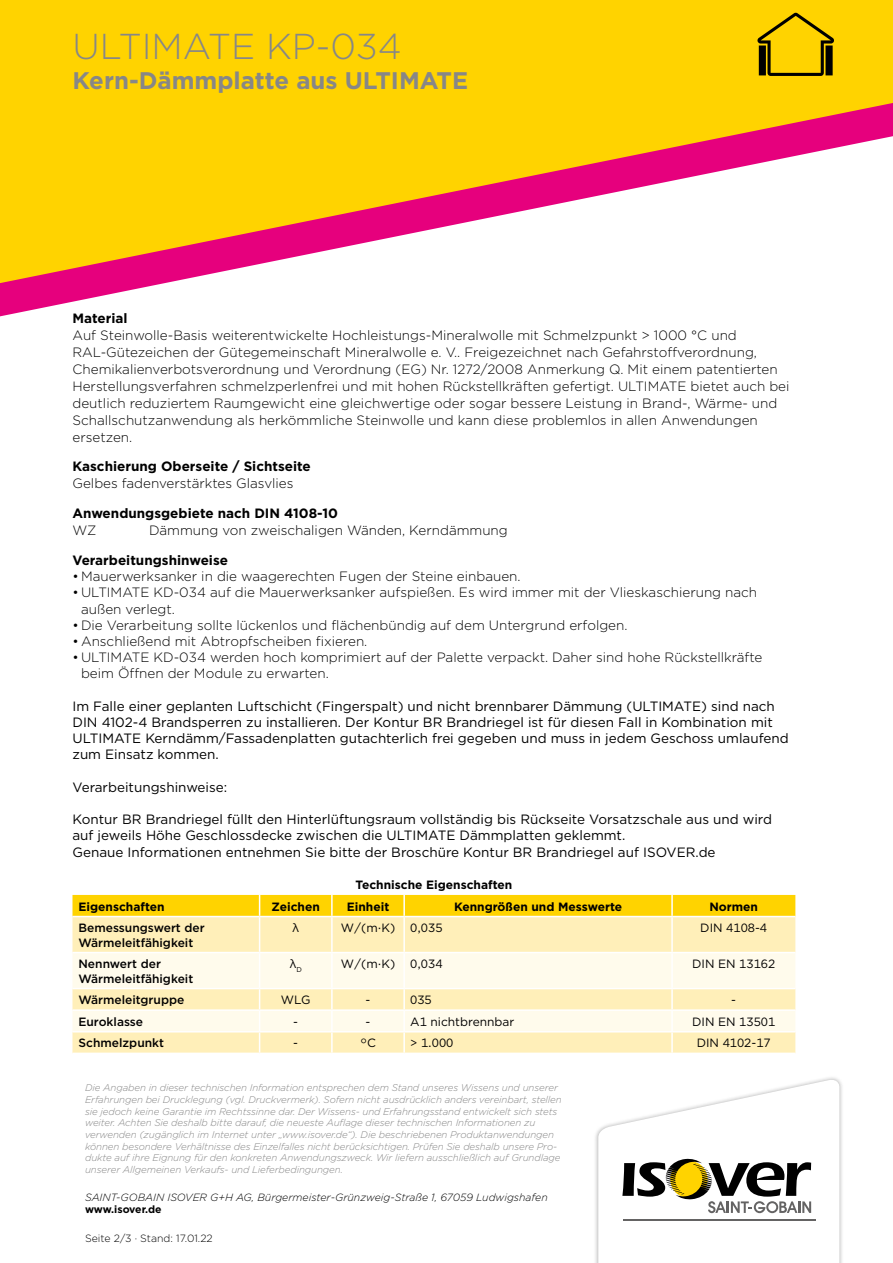
<style>
.page{position:relative;width:893px;height:1263px;background:#fff}
.page>*{position:absolute;margin:0;border:0;box-sizing:border-box;transform-origin:0 0}
.t1{font:300 36px "Gotham";color:#878787}
.t2{font:700 24px "Gotham";color:#878787}
.t3{font:300 13.5px/17px "Gotham";color:#000}
.t4{font:13.5px/16.2px "Gotham";color:#000}
.t5{font:700 13.5px "Gotham";color:#000}
.t6{font:500 12px/14.4px "Gotham";color:#000}
.t7{font:12px "Gotham";color:#000}
.t8{font:700 12px "Gotham";color:#000}
.t9{font:italic 300 10.5px "Gotham";color:#000}
.t10{font:300 10.5px "Gotham";color:#000}
.t11{font:700 10.5px "Gotham";letter-spacing:-.005em;color:#000}
.t12{font:italic 300 9.75px/11.7px "Gotham";letter-spacing:-.01em;color:#878787}
</style>
<div class="page">
<div style="left:594px;top:1075px;width:250px;height:188px;background:#000;opacity:.3"></div>
<svg style="left:598px;top:1078px;width:241px;height:185px"></svg>
<svg style="left:0;top:283px;width:165px;height:33px"></svg>
<div style="left:72px;top:917px;width:723px;height:135px;background:#ffefb9"></div>
<svg style="left:72px;top:953px;width:723px;height:78px;background:#fff7de"></svg>
<div style="left:72px;top:895px;width:723px;height:21px;background:#ffd300"></div>
<hr style="left:331px;top:895px;width:2px;height:21px;background:#fff">
<hr style="left:403px;top:895px;width:2px;height:21px;background:#fff">
<hr style="left:671px;top:895px;width:2px;height:21px;background:#fff">
<hr style="left:259px;top:917px;width:1px;height:35px;background:#fff">
<hr style="left:331px;top:917px;width:2px;height:35px;background:#fff">
<hr style="left:403px;top:917px;width:2px;height:35px;background:#fff">
<hr style="left:671px;top:917px;width:2px;height:35px;background:#fff">
<hr style="left:72px;top:952px;width:188px;height:1px;background:#fff">
<hr style="left:260px;top:952px;width:72px;height:1px;background:#fff">
<hr style="left:259px;top:953px;width:1px;height:35px;background:#fff">
<hr style="left:332px;top:952px;width:72px;height:1px;background:#fff">
<hr style="left:331px;top:953px;width:2px;height:35px;background:#fff">
<hr style="left:404px;top:952px;width:268px;height:1px;background:#fff">
<hr style="left:403px;top:953px;width:2px;height:35px;background:#fff">
<hr style="left:672px;top:952px;width:123px;height:1px;background:#fff">
<hr style="left:671px;top:953px;width:2px;height:35px;background:#fff">
<hr style="left:72px;top:988px;width:188px;height:1px;background:#fff">
<hr style="left:260px;top:988px;width:72px;height:1px;background:#fff">
<hr style="left:332px;top:988px;width:72px;height:1px;background:#fff">
<hr style="left:331px;top:989px;width:2px;height:20px;background:#fff">
<hr style="left:404px;top:988px;width:268px;height:1px;background:#fff">
<hr style="left:403px;top:989px;width:2px;height:20px;background:#fff">
<hr style="left:672px;top:988px;width:123px;height:1px;background:#fff">
<hr style="left:671px;top:989px;width:2px;height:20px;background:#fff">
<hr style="left:72px;top:1009px;width:188px;height:2px;background:#fff">
<hr style="left:260px;top:1009px;width:72px;height:2px;background:#fff">
<hr style="left:332px;top:1009px;width:72px;height:2px;background:#fff">
<hr style="left:331px;top:1011px;width:2px;height:20px;background:#fff">
<hr style="left:404px;top:1009px;width:268px;height:2px;background:#fff">
<hr style="left:403px;top:1011px;width:2px;height:20px;background:#fff">
<hr style="left:672px;top:1009px;width:123px;height:2px;background:#fff">
<hr style="left:671px;top:1011px;width:2px;height:20px;background:#fff">
<hr style="left:72px;top:1031px;width:188px;height:1px;background:#fff">
<hr style="left:260px;top:1031px;width:72px;height:1px;background:#fff">
<svg style="left:259px;top:989px;width:1px;height:63px"></svg>
<hr style="left:332px;top:1031px;width:72px;height:1px;background:#fff">
<hr style="left:331px;top:1032px;width:2px;height:20px;background:#fff">
<hr style="left:404px;top:1031px;width:268px;height:1px;background:#fff">
<hr style="left:403px;top:1032px;width:2px;height:20px;background:#fff">
<hr style="left:672px;top:1031px;width:123px;height:1px;background:#fff">
<hr style="left:671px;top:1032px;width:2px;height:20px;background:#fff">
<svg style="left:0;top:0;width:893px;height:283px;fill:#ffd300"></svg>
<svg style="left:757px;top:13px;width:77px;height:63px;background:#c3a100"></svg>
<h1 class="t1" style="left:72px;top:23px;width:331px">ULTIMATE KP-034</h1>
<h2 class="t2" style="left:72px;top:64px;width:397px">Kern-Dämmplatte aus ULTIMATE</h2>
<p class="t5" style="left:72px;top:309px;width:57px">Material</p>
<p class="t3" style="left:72px;top:326px;width:718px">Auf Steinwolle-Basis weiterentwickelte Hochleistungs-Mineralwolle mit Schmelzpunkt &gt; 1000 °C und RAL-Gütezeichen der Gütegemeinschaft Mineralwolle e. V.. Freigezeichnet nach Gefahrstoffverordnung, Chemikalienverbotsverordnung und Verordnung (EG) Nr. 1272/2008 Anmerkung Q. Mit einem patentierten Herstellungsverfahren schmelzperlenfrei und mit hohen Rückstellkräften gefertigt. ULTIMATE bietet auch bei deutlich reduziertem Raumgewicht eine gleichwertige oder sogar bessere Leistung in Brand-, Wärme- und Schallschutzanwendung als herkömmliche Steinwolle und kann diese problemlos in allen Anwendungen ersetzen.</p>
<p class="t5" style="left:72px;top:458px;width:240px">Kaschierung Oberseite / Sichtseite</p>
<p class="t3" style="left:72px;top:475px;width:223px">Gelbes fadenverstärktes Glasvlies</p>
<p class="t5" style="left:72px;top:504px;width:267px">Anwendungsgebiete nach DIN 4108-10</p>
<p class="t3" style="left:72px;top:521px;width:26px">WZ</p>
<p class="t3" style="left:149px;top:521px;width:360px">Dämmung von zweischaligen Wänden, Kerndämmung</p>
<p class="t5" style="left:72px;top:551px;width:157px">Verarbeitungshinweise</p>
<p class="t3" style="left:72px;top:567px;width:450px">• Mauerwerksanker in die waagerechten Fugen der Steine einbauen.</p>
<p class="t3" style="left:81px;top:584px;width:678px;line-height:16.2px;text-indent:-9px">• ULTIMATE KD-034 auf die Mauerwerksanker aufspießen. Es wird immer mit der Vlieskaschierung nach außen verlegt.</p>
<p class="t3" style="left:72px;top:616px;width:557px">• Die Verarbeitung sollte lückenlos und flächenbündig auf dem Untergrund erfolgen.</p>
<p class="t3" style="left:72px;top:632px;width:296px">• Anschließend mit Abtropfscheiben fixieren.</p>
<p class="t3" style="left:81px;top:649px;width:683px;line-height:16.2px;text-indent:-9px">• ULTIMATE KD-034 werden hoch komprimiert auf der Palette verpackt. Daher sind hohe Rückstellkräfte beim Öffnen der Module zu erwarten.</p>
<p class="t4" style="left:72px;top:697px;width:718px">Im Falle einer geplanten Luftschicht (Fingerspalt) und nicht brennbarer Dämmung (ULTIMATE) sind nach DIN 4102-4 Brandsperren zu installieren. Der Kontur BR Brandriegel ist für diesen Fall in Kombination mit ULTIMATE Kerndämm/Fassadenplatten gutachterlich frei gegeben und muss in jedem Geschoss umlaufend zum Einsatz kommen.</p>
<p class="t4" style="left:72px;top:778px;width:156px">Verarbeitungshinweise:</p>
<p class="t4" style="left:72px;top:811px;width:701px">Kontur BR Brandriegel füllt den Hinterlüftungsraum vollständig bis Rückseite Vorsatzschale aus und wird auf jeweils Höhe Geschlossdecke zwischen die ULTIMATE Dämmplatten geklemmt.<br>Genaue Informationen entnehmen Sie bitte der Broschüre Kontur BR Brandriegel auf ISOVER.de</p>
<p class="t8" style="left:355px;top:877px;width:158px">Technische Eigenschaften</p>
<p class="t8" style="left:78px;top:898px;width:88px">Eigenschaften</p>
<p class="t8" style="left:272px;top:898px;width:50px">Zeichen</p>
<p class="t8" style="left:347px;top:898px;width:44px">Einheit</p>
<p class="t8" style="left:454px;top:898px;width:170px">Kenngrößen und Messwerte</p>
<p class="t8" style="left:709px;top:898px;width:50px">Normen</p>
<p class="t6" style="left:78px;top:920px;width:128px">Bemessungswert der<br>Wärmeleitfähigkeit</p>
<p class="t7" style="left:292px;top:920px;width:9px">λ</p>
<p class="t7" style="left:341px;top:920px;width:103px">W/(m∙K) 0,035</p>
<p class="t7" style="left:700px;top:920px;width:68px">DIN 4108-4</p>
<p class="t6" style="left:78px;top:956px;width:116px">Nennwert der<br>Wärmeleitfähigkeit</p>
<p class="t7" style="left:289px;top:956px;width:14px">λ<sub>D</sub></p>
<p class="t7" style="left:341px;top:956px;width:103px">W/(m∙K) 0,034</p>
<p class="t7" style="left:692px;top:956px;width:85px">DIN EN 13162</p>
<p class="t6" style="left:78px;top:992px;width:107px">Wärmeleitgruppe</p>
<p class="t7" style="left:281px;top:992px;width:31px">WLG</p>
<p class="t7" style="left:366px;top:992px;width:6px">-</p>
<p class="t7" style="left:410px;top:992px;width:23px">035</p>
<p class="t7" style="left:731px;top:992px;width:6px">-</p>
<p class="t6" style="left:79px;top:1014px;width:66px">Euroklasse</p>
<p class="t7" style="left:293px;top:1014px;width:6px">-</p>
<p class="t7" style="left:366px;top:1014px;width:6px">-</p>
<p class="t7" style="left:410px;top:1014px;width:106px">A1 nichtbrennbar</p>
<p class="t7" style="left:692px;top:1014px;width:85px">DIN EN 13501</p>
<p class="t6" style="left:79px;top:1036px;width:87px">Schmelzpunkt</p>
<p class="t7" style="left:293px;top:1035px;width:6px">-</p>
<p class="t7" style="left:360px;top:1035px;width:18px">°C</p>
<p class="t7" style="left:410px;top:1035px;width:45px">&gt; 1.000</p>
<p class="t7" style="left:697px;top:1035px;width:76px">DIN 4102-17</p>
<p class="t12" style="left:85px;top:1081px;width:478px">Die Angaben in dieser technischen Information entsprechen dem Stand unseres Wissens und unserer Erfahrungen bei Drucklegung (vgl. Druckvermerk). Sofern nicht ausdrücklich anders vereinbart, stellen sie jedoch keine Garantie im Rechtssinne dar. Der Wissens- und Erfahrungsstand entwickelt sich stets weiter. Achten Sie deshalb bitte darauf, die neueste Auflage dieser technischen Informationen zu verwenden (zugänglich im Internet unter „www.isover.de“). Die beschriebenen Produktanwendungen können besondere Verhältnisse des Einzelfalles nicht berücksichtigen. Prüfen Sie deshalb unsere Pro&shy;dukte auf ihre Eignung für den konkreten Anwendungszweck. Wir liefern ausschließlich auf Grundlage unserer Allgemeinen Verkaufs- und Lieferbedingungen.</p>
<p class="t9" style="left:85px;top:1190px;width:464px">SAINT-GOBAIN ISOVER G+H AG, Bürgermeister-Grünzweig-Straße 1, 67059 Ludwigshafen</p>
<p class="t10" style="left:85px;top:1231px;width:129px">Seite 2/3 · Stand: 17.01.22</p>
<p class="t11" style="left:85px;top:1202px;width:78px">www.isover.de</p>
</div>
